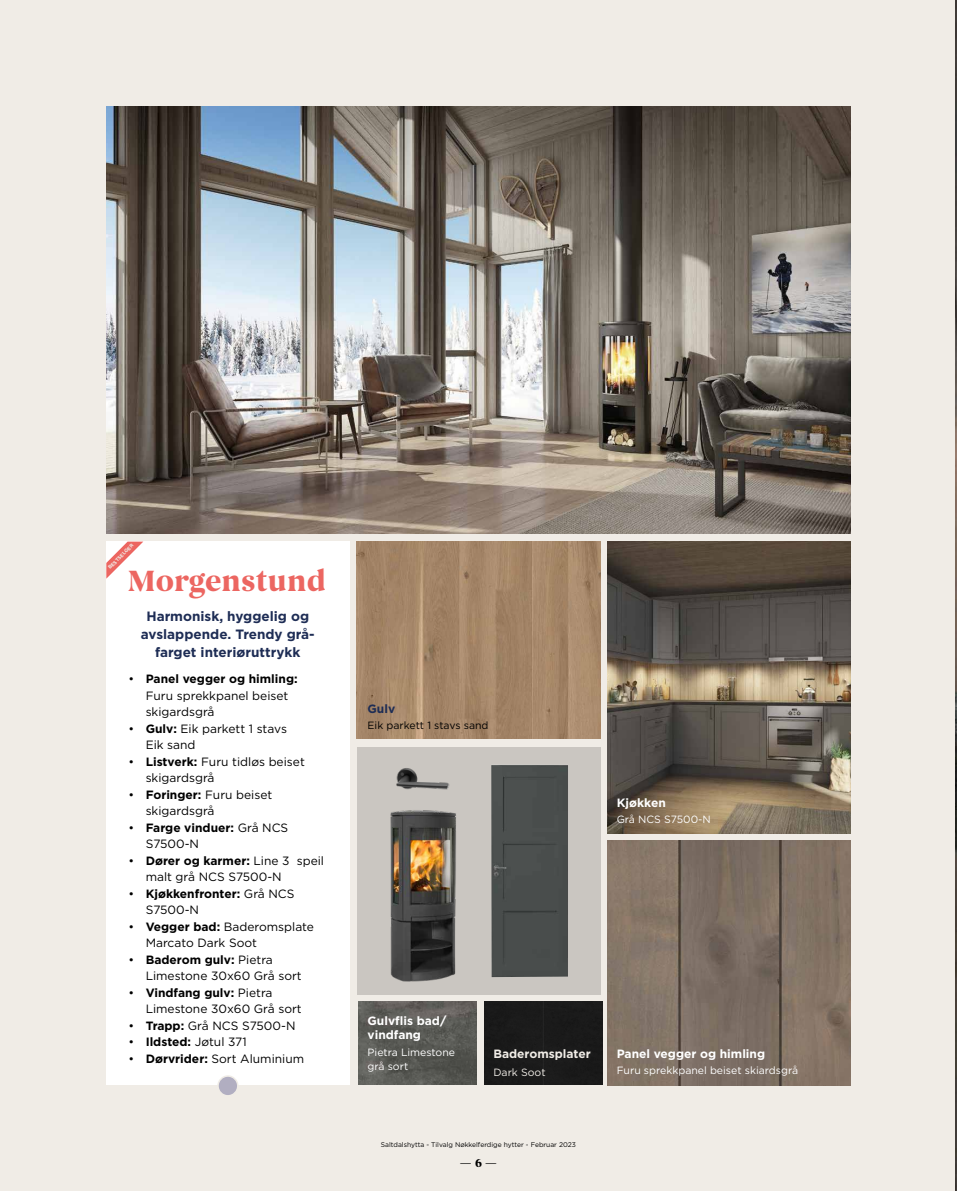
<style>
.page{position:relative;width:957px;height:1191px;background:#f0ece6}
.page>*{position:absolute;margin:0;border:0;box-sizing:border-box;transform-origin:0 0}
.t1{font:700 30px "Begum";color:#ec6661}
.t2{font:700 13.5px/18px "Gotham";color:#1e2d55;text-align:center}
.t3{font:12px/16.5px "Gotham";color:#000}
.t4{font:700 12px/14.2px "Gotham";color:#fff}
.t5{font:700 12px/16.5px "Gotham";color:#000}
.t6{font:700 12px "Gotham";color:#f0ece6}
.t7{font:700 12px "Gotham";color:#1e2d55}
.t8{font:700 12px "Begum";color:#000}
.t9{font:10.5px/14.2px "Gotham";color:#fff}
.t10{font:10.5px "Gotham";color:#000}
.t11{font:10.5px "Gotham";color:#f0ece6}
.t12{font:6.75px "Gotham";color:#000}
.t13{font:700 4.95px "Gotham";color:#f0ece7}
.s1{font-weight:700}
.s2{font-weight:400}
</style>
<div class="page">
<div style="left:357px;top:747px;width:243px;height:247px;background:#cac6c1"></div>
<img style="left:357px;top:541px;width:243px;height:198px">
<img style="left:607px;top:840px;width:243px;height:245px">
<img style="left:359px;top:1001px;width:117px;height:83px">
<div style="left:485px;top:1001px;width:117px;height:83px;background:#1a1a1a"></div>
<div style="left:491px;top:765px;width:77px;height:212px;background:#494d4c"></div>
<img style="left:607px;top:541px;width:243px;height:292px">
<div style="left:106px;top:541px;width:243px;height:543px;background:#fff"></div>
<img style="left:106px;top:106px;width:744px;height:427px">
<img style="left:390px;top:810px;width:66px;height:172px">
<div style="left:218px;top:1076px;width:20px;height:19px;background:#b1aec1;border-radius:50%"></div>
<div style="left:217px;top:1075px;width:21px;height:21px;border:2px solid #f0ece6;border-radius:50%"></div>
<svg style="left:106px;top:541px;width:37px;height:37px"></svg>
<img style="left:396px;top:768px;width:54px;height:22px">
<img style="left:956px;top:0;width:1px;height:1191px">
<p class="t13" style="left:107px;top:566px;width:35px;rotate:-45deg">BESTSELGER</p>
<h1 class="t1" style="left:127px;top:563px;width:200px">Morgenstund</h1>
<p class="t2" style="left:141px;top:607px;width:175px">Harmonisk, hyggelig og avslappende. Trendy grå&shy;farget interiøruttrykk</p>
<p class="t3" style="left:146px;top:670px;width:153px;text-indent:-17px">• <span class="s1">Panel vegger og himling:<br></span>Furu sprekkpanel beiset skigardsgrå</p>
<p class="t3" style="left:146px;top:720px;width:143px;text-indent:-17px">• <span class="s1">Gulv:</span> Eik parkett 1 stavs<br>Eik sand</p>
<p class="t3" style="left:146px;top:753px;width:161px;text-indent:-17px">• <span class="s1">Listverk:</span> Furu tidløs beiset skigardsgrå</p>
<p class="t3" style="left:146px;top:786px;width:128px;text-indent:-17px">• <span class="s1">Foringer:</span> Furu beiset skigardsgrå</p>
<p class="t3" style="left:146px;top:819px;width:144px;text-indent:-17px">• <span class="s1">Farge vinduer:</span> Grå NCS<br>S7500-N</p>
<p class="t3" style="left:146px;top:852px;width:180px;text-indent:-17px">• <span class="s1">Dører og karmer:</span> Line 3 speil malt grå NCS S7500-N</p>
<p class="t5" style="left:146px;top:885px;width:150px;text-indent:-17px"><span class="s2">•</span> Kjøkkenfronter: <span class="s2">Grå NCS<br>S7500-N</span></p>
<p class="t3" style="left:146px;top:918px;width:170px;text-indent:-17px">• <span class="s1">Vegger bad:</span> Baderomsplate<br>Marcato Dark Soot</p>
<p class="t3" style="left:146px;top:951px;width:158px;text-indent:-17px">• <span class="s1">Baderom gulv:</span> Pietra<br>Limestone 30x60 Grå sort</p>
<p class="t3" style="left:146px;top:984px;width:158px;text-indent:-17px">• <span class="s1">Vindfang gulv:</span> Pietra<br>Limestone 30x60 Grå sort</p>
<p class="t3" style="left:129px;top:1017px;width:168px">• <span class="s1">Trapp:</span> Grå NCS S7500-N</p>
<p class="t3" style="left:129px;top:1033px;width:120px">• <span class="s1">Ildsted:</span> Jøtul 371</p>
<p class="t3" style="left:129px;top:1050px;width:177px">• <span class="s1">Dørvrider:</span> Sort Aluminium</p>
<p class="t4" style="left:617px;top:1046px;width:150px">Panel vegger og himling</p>
<p class="t9" style="left:617px;top:1063px;width:183px">Furu sprekkpanel beiset skiardsgrå</p>
<p class="t7" style="left:367px;top:700px;width:29px">Gulv</p>
<p class="t10" style="left:367px;top:718px;width:123px">Eik parkett 1 stavs sand</p>
<p class="t4" style="left:617px;top:795px;width:51px">Kjøkken</p>
<p class="t9" style="left:617px;top:812px;width:96px">Grå NCS S7500-N</p>
<p class="t4" style="left:367px;top:1013px;width:80px">Gulvflis bad/ vindfang</p>
<p class="t9" style="left:367px;top:1044px;width:89px">Pietra Limestone grå sort</p>
<p class="t6" style="left:493px;top:1045px;width:99px">Baderomsplater</p>
<p class="t11" style="left:493px;top:1066px;width:54px">Dark Soot</p>
<p class="t12" style="left:381px;top:1140px;width:197px">Saltdalshytta - Tilvalg Nøkkelferdige hytter - Februar 2023</p>
<p class="t8" style="left:460px;top:1155px;width:39px">— 6 —</p>
</div>
